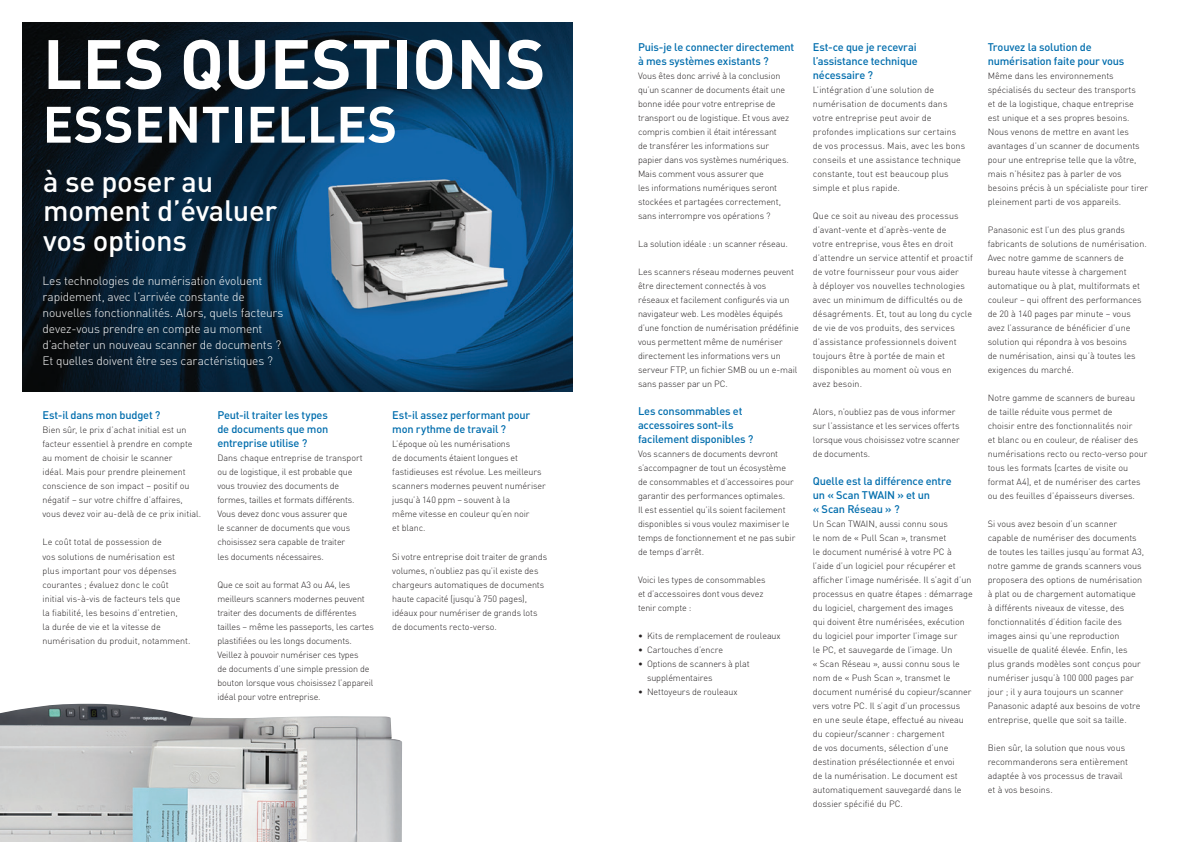
<style>
.page{position:relative;width:1191px;height:842px;background:#fff}
.page>*{position:absolute;margin:0;border:0;box-sizing:border-box;transform-origin:0 0}
.t1{font:700 68.7px "DIN Pro";color:#fff}
.t2{font:700 50.4px "DIN Pro";letter-spacing:.01em;color:#fff}
.t3{font:500 29.1px/29.1px "DIN Pro";letter-spacing:-.01em;color:#fff}
.t4{font:300 12px/16px "DIN Pro";letter-spacing:-.015em;color:#fff}
.t5{font:500 11px/14px "DIN Pro";letter-spacing:-.02em;color:#006dad}
.t6{font:300 9px/14px "DIN Pro";color:#231f20}
</style>
<div class="page">
<img style="left:23px;top:23px;width:550px;height:368px">
<img style="left:0;top:704px;width:402px;height:138px">
<p class="t1" style="left:43px;top:7px;width:504px">LES QUESTIONS</p>
<p class="t2" style="left:43px;top:82px;width:356px">ESSENTIELLES</p>
<p class="t3" style="left:43px;top:164px;width:236px">à se poser au moment d’évaluer vos options</p>
<p class="t4" style="left:43px;top:271px;width:242px">Les technologies de numérisation évoluent rapidement, avec l’arrivée constante de nouvelles fonctionnalités. Alors, quels facteurs devez-vous prendre en compte au moment d’acheter un nouveau scanner de documents ?<br>Et quelles doivent être ses caractéristiques ?</p>
<p class="t5" style="left:43px;top:407px;width:120px">Est-il dans mon budget ?</p>
<p class="t6" style="left:43px;top:422px;width:160px">Bien sûr, le prix d’achat initial est un facteur essentiel à prendre en compte au moment de choisir le scanner<br>idéal. Mais pour prendre pleinement conscience de son impact – positif ou négatif – sur votre chiffre d’affaires, vous devez voir au-delà de ce prix initial.</p>
<p class="t6" style="left:43px;top:534px;width:149px">Le coût total de possession de<br>vos solutions de numérisation est plus important pour vos dépenses courantes ; évaluez donc le coût initial vis-à-vis de facteurs tels que<br>la fiabilité, les besoins d’entretien,<br>la durée de vie et la vitesse de numérisation du produit, notamment.</p>
<p class="t5" style="left:217px;top:407px;width:112px;text-align:justify">Peut-il traiter les types de documents que mon entreprise utilise ?</p>
<p class="t6" style="left:217px;top:450px;width:147px">Dans chaque entreprise de transport ou de logistique, il est probable que vous trouviez des documents de formes, tailles et formats différents.<br>Vous devez donc vous assurer que<br>le scanner de documents que vous choisissez sera capable de traiter<br>les documents nécessaires.</p>
<p class="t6" style="left:217px;top:576px;width:158px">Que ce soit au format A3 ou A4, les meilleurs scanners modernes peuvent traiter des documents de différentes tailles – même les passeports, les cartes plastifiées ou les longs documents.<br>Veillez à pouvoir numériser ces types<br>de documents d’une simple pression de bouton lorsque vous choisissez l’appareil idéal pour votre entreprise.</p>
<p class="t5" style="left:392px;top:407px;width:139px">Est-il assez performant pour mon rythme de travail ?</p>
<p class="t6" style="left:392px;top:436px;width:155px">L’époque où les numérisations<br>de documents étaient longues et fastidieuses est révolue. Les meilleurs scanners modernes peuvent numériser jusqu’à 140 ppm – souvent à la</p>
<p class="t6" style="left:392px;top:506px;width:139px">même vitesse en couleur qu’en noir</p>
<p class="t6" style="left:392px;top:520px;width:35px">et blanc.</p>
<p class="t6" style="left:392px;top:548px;width:156px">Si votre entreprise doit traiter de grands volumes, n’oubliez pas qu’il existe des chargeurs automatiques de documents</p>
<p class="t6" style="left:392px;top:590px;width:147px">haute capacité (jusqu’à 750 pages), idéaux pour numériser de grands lots de documents recto-verso.</p>
<p class="t5" style="left:638px;top:39px;width:158px">Puis-je le connecter directement à mes systèmes existants ?</p>
<p class="t6" style="left:638px;top:68px;width:153px">Vous êtes donc arrivé à la conclusion qu’un scanner de documents était une bonne idée pour votre entreprise de transport ou de logistique. Et vous avez compris combien il était intéressant<br>de transférer les informations sur papier dans vos systèmes numériques.<br>Mais comment vous assurer que<br>les informations numériques seront stockées et partagées correctement, sans interrompre vos opérations ?</p>
<p class="t6" style="left:638px;top:236px;width:151px">La solution idéale : un scanner réseau.</p>
<p class="t6" style="left:638px;top:264px;width:162px">Les scanners réseau modernes peuvent être directement connectés à vos réseaux et facilement configurés via un navigateur web. Les modèles équipés d’une fonction de numérisation prédéfinie vous permettent même de numériser directement les informations vers un serveur FTP, un fichier SMB ou un e-mail sans passer par un PC.</p>
<p class="t5" style="left:638px;top:403px;width:117px">Les consommables et accessoires sont-ils facilement disponibles ?</p>
<p class="t6" style="left:638px;top:446px;width:159px">Vos scanners de documents devront s’accompagner de tout un écosystème de consommables et d’accessoires pour garantir des performances optimales.<br>Il est essentiel qu’ils soient facilement disponibles si vous voulez maximiser le temps de fonctionnement et ne pas subir de temps d’arrêt.</p>
<p class="t6" style="left:638px;top:572px;width:129px">Voici les types de consommables et d’accessoires dont vous devez tenir compte :</p>
<p class="t6" style="left:638px;top:628px;width:144px">• Kits de remplacement de rouleaux</p>
<p class="t6" style="left:638px;top:642px;width:87px">• Cartouches d’encre</p>
<p class="t6" style="left:647px;top:656px;width:104px;text-indent:-9px">• Options de scanners à plat supplémentaires</p>
<p class="t6" style="left:638px;top:684px;width:101px">• Nettoyeurs de rouleaux</p>
<p class="t5" style="left:813px;top:39px;width:106px;text-align:justify">Est-ce que je recevrai l’assistance technique nécessaire ?</p>
<p class="t6" style="left:813px;top:82px;width:154px">L’intégration d’une solution de numérisation de documents dans votre entreprise peut avoir de profondes implications sur certains de vos processus. Mais, avec les bons conseils et une assistance technique constante, tout est beaucoup plus simple et plus rapide.</p>
<p class="t6" style="left:813px;top:208px;width:161px">Que ce soit au niveau des processus d’avant-vente et d’après-vente de<br>votre entreprise, vous êtes en droit d’attendre un service attentif et proactif de votre fournisseur pour vous aider<br>à déployer vos nouvelles technologies avec un minimum de difficultés ou de désagréments. Et, tout au long du cycle de vie de vos produits, des services d’assistance professionnels doivent toujours être à portée de main et disponibles au moment où vous en<br>avez besoin.</p>
<p class="t6" style="left:813px;top:404px;width:148px">Alors, n’oubliez pas de vous informer sur l’assistance et les services offerts lorsque vous choisissez votre scanner de documents.</p>
<p class="t5" style="left:813px;top:473px;width:140px">Quelle est la différence entre un « Scan TWAIN » et un<br>« Scan Réseau » ?</p>
<p class="t6" style="left:813px;top:516px;width:161px">Un Scan TWAIN, aussi connu sous<br>le nom de « Pull Scan », transmet<br>le document numérisé à votre PC à l’aide d’un logiciel pour récupérer et afficher l’image numérisée. Il s’agit d’un processus en quatre étapes : démarrage du logiciel, chargement des images<br>qui doivent être numérisées, exécution du logiciel pour importer l’image sur<br>le PC, et sauvegarde de l’image. Un<br>« Scan Réseau », aussi connu sous le nom de « Push Scan », transmet le document numérisé du copieur/scanner vers votre PC. Il s’agit d’un processus<br>en une seule étape, effectué au niveau du copieur/scanner : chargement<br>de vos documents, sélection d’une destination présélectionnée et envoi<br>de la numérisation. Le document est automatiquement sauvegardé dans le dossier spécifié du PC.</p>
<p class="t5" style="left:987px;top:39px;width:138px">Trouvez la solution de numérisation faite pour vous</p>
<p class="t6" style="left:987px;top:68px;width:162px">Même dans les environnements spécialisés du secteur des transports<br>et de la logistique, chaque entreprise<br>est unique et a ses propres besoins.<br>Nous venons de mettre en avant les avantages d’un scanner de documents pour une entreprise telle que la vôtre, mais n’hésitez pas à parler de vos besoins précis à un spécialiste pour tirer pleinement parti de vos appareils.</p>
<p class="t6" style="left:987px;top:222px;width:160px">Panasonic est l’un des plus grands fabricants de solutions de numérisation.<br>Avec notre gamme de scanners de bureau haute vitesse à chargement automatique ou à plat, multiformats et couleur – qui offrent des performances de 20 à 140 pages par minute – vous avez l’assurance de bénéficier d’une solution qui répondra à vos besoins<br>de numérisation, ainsi qu’à toutes les exigences du marché.</p>
<p class="t6" style="left:987px;top:390px;width:161px">Notre gamme de scanners de bureau<br>de taille réduite vous permet de<br>choisir entre des fonctionnalités noir<br>et blanc ou en couleur, de réaliser des numérisations recto ou recto-verso pour tous les formats (cartes de visite ou format A4), et de numériser des cartes ou des feuilles d’épaisseurs diverses.</p>
<p class="t6" style="left:987px;top:516px;width:158px">Si vous avez besoin d’un scanner capable de numériser des documents de toutes les tailles jusqu’au format A3, notre gamme de grands scanners vous proposera des options de numérisation à plat ou de chargement automatique<br>à différents niveaux de vitesse, des fonctionnalités d’édition facile des images ainsi qu’une reproduction visuelle de qualité élevée. Enfin, les plus grands modèles sont conçus pour numériser jusqu’à 100 000 pages par jour ; il y aura toujours un scanner Panasonic adapté aux besoins de votre entreprise, quelle que soit sa taille.</p>
<p class="t6" style="left:987px;top:740px;width:142px">Bien sûr, la solution que nous vous recommanderons sera entièrement adaptée à vos processus de travail et à vos besoins.</p>
</div>
